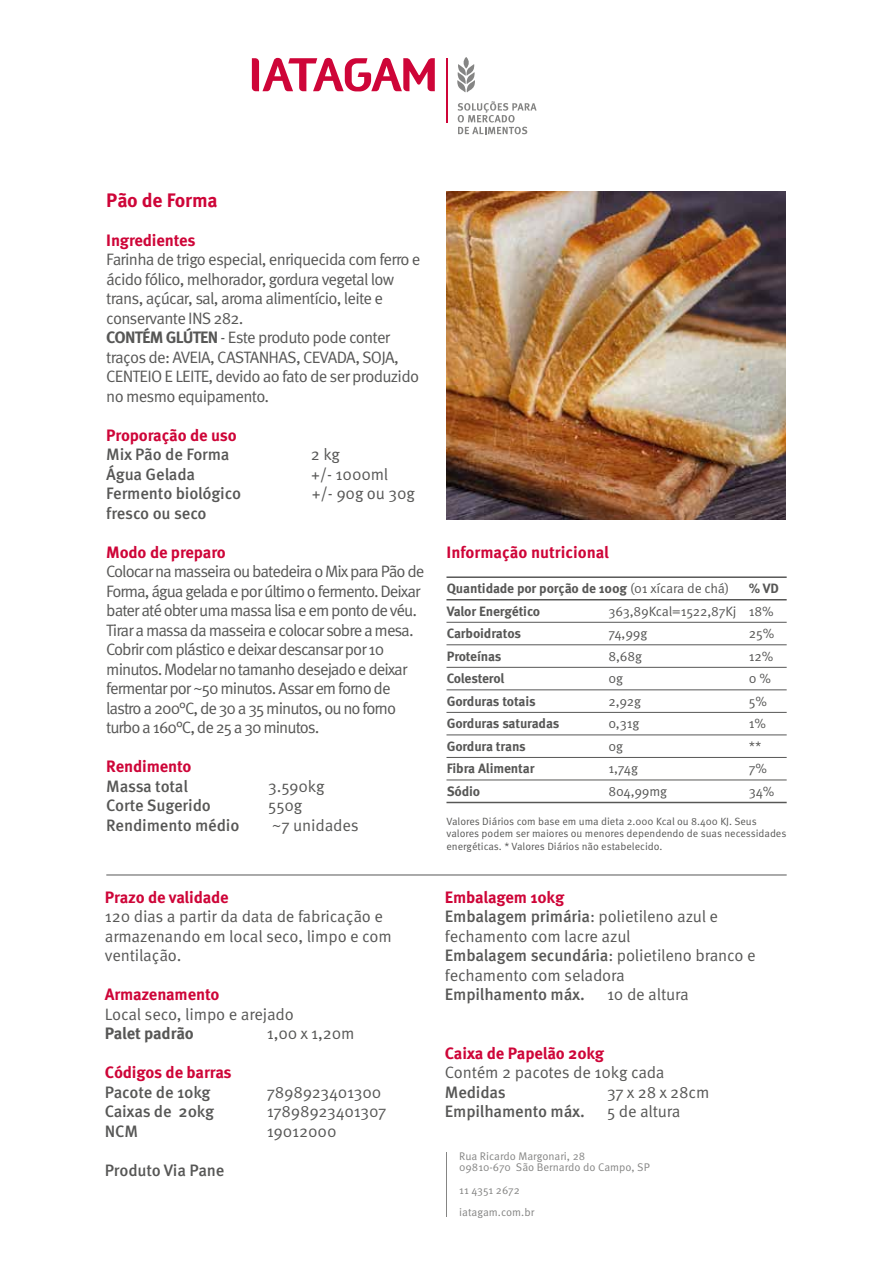
<style>
.page{position:relative;width:893px;height:1263px;background:#fff}
.page>*{position:absolute;margin:0;border:0;box-sizing:border-box;transform-origin:0 0}
.t1{font:700 19.5px "Meta Pro";letter-spacing:-.01em;color:#ce0538}
.t2{font:16.5px/19.5px "Meta Pro";letter-spacing:-.045em;color:#575756}
.t3{font:16.5px/19.5px "Meta Pro";letter-spacing:-.01em;color:#575756}
.t4{font:500 16.5px "Meta Pro";letter-spacing:-.01em;color:#575756}
.t5{font:700 16.5px "Meta Pro";letter-spacing:-.01em;color:#ce0538}
.t6{font:16.5px "Meta Pro";letter-spacing:-.015em;color:#575756}
.t7{font:700 16.5px "Meta Pro";letter-spacing:-.015em;color:#575756}
.t8{font:700 13.5px/22.5px "Meta Pro";letter-spacing:-.01em;color:#575756}
.t9{font:13.5px/22.5px "Meta Pro";letter-spacing:-.01em;color:#575756}
.t10{font:11.1px/11.1px "Meta Pro";color:#858584}
.t11{font:10.5px/12.6px "Meta Pro";color:#575756}
.s1{font-weight:700}
.s2{font-weight:400}
.s3{font-weight:700;color:#ce0538}
.s4{font-weight:500}
</style>
<div class="page">
<hr style="left:446px;top:1152px;width:1px;height:64px;background:#858584">
<svg style="left:252px;top:58px;width:183px;height:33px"></svg>
<hr style="left:446px;top:58px;width:1px;height:64px;background:#ce0538">
<svg style="left:457px;top:57px;width:18px;height:35px"></svg>
<svg style="left:458px;top:101px;width:79px;height:33px"></svg>
<hr style="left:446px;top:599px;width:341px;height:1px;background:#575756">
<hr style="left:446px;top:576px;width:341px;height:2px;background:#575756">
<hr style="left:446px;top:622px;width:341px;height:1px;background:#575756">
<hr style="left:446px;top:644px;width:341px;height:1px;background:#575756">
<hr style="left:446px;top:667px;width:341px;height:1px;background:#575756">
<hr style="left:446px;top:690px;width:341px;height:1px;background:#575756">
<hr style="left:446px;top:712px;width:341px;height:1px;background:#575756">
<hr style="left:446px;top:735px;width:341px;height:1px;background:#575756">
<hr style="left:446px;top:757px;width:341px;height:1px;background:#575756">
<hr style="left:446px;top:780px;width:341px;height:1px;background:#575756">
<hr style="left:446px;top:802px;width:341px;height:1px;background:#575756">
<hr style="left:106px;top:875px;width:681px;height:1px;background:#575756">
<img style="left:446px;top:191px;width:340px;height:328px">
<p class="t1" style="left:106px;top:188px;width:113px">Pão de Forma</p>
<p class="t5" style="left:106px;top:230px;width:91px">Ingredientes</p>
<p class="t2" style="left:106px;top:250px;width:316px">Farinha de trigo especial, enriquecida com ferro e ácido fólico, melhorador, gordura vegetal low trans, açúcar, sal, aroma alimentício, leite e conservante INS 282.<br><span class="s1">CONTÉM GLÚTEN</span> - Este produto pode conter traços de: AVEIA, CASTANHAS, CEVADA, SOJA, CENTEIO E LEITE, devido ao fato de ser produzido no mesmo equipamento.</p>
<p class="t5" style="left:106px;top:425px;width:132px">Proporação de uso</p>
<p class="t4" style="left:106px;top:444px;width:125px">Mix Pão de Forma</p>
<p class="t2" style="left:311px;top:445px;width:31px">2 kg</p>
<p class="t4" style="left:106px;top:464px;width:90px">Água Gelada</p>
<p class="t2" style="left:311px;top:465px;width:79px">+/- 1000ml</p>
<p class="t4" style="left:106px;top:483px;width:136px">Fermento biológico</p>
<p class="t2" style="left:312px;top:484px;width:105px">+/- 90g ou 30g</p>
<p class="t4" style="left:106px;top:503px;width:102px">fresco ou seco</p>
<p class="t5" style="left:106px;top:542px;width:121px">Modo de preparo</p>
<p class="t2" style="left:106px;top:562px;width:320px">Colocar na masseira ou batedeira o Mix para Pão de Forma, água gelada e por último o fermento. Deixar bater até obter uma massa lisa e em ponto de véu.<br>Tirar a massa da masseira e colocar sobre a mesa.<br>Cobrir com plástico e deixar descansar por 10 minutos. Modelar no tamanho desejado e deixar fermentar por ~50 minutos. Assar em forno de lastro a 200°C, de 30 a 35 minutos, ou no forno turbo a 160°C, de 25 a 30 minutos.</p>
<p class="t5" style="left:106px;top:756px;width:87px">Rendimento</p>
<p class="t4" style="left:106px;top:776px;width:83px">Massa total</p>
<p class="t2" style="left:268px;top:777px;width:58px">3.590kg</p>
<p class="t4" style="left:106px;top:795px;width:106px">Corte Sugerido</p>
<p class="t2" style="left:268px;top:796px;width:36px">550g</p>
<p class="t4" style="left:106px;top:815px;width:135px">Rendimento médio</p>
<p class="t6" style="left:272px;top:815px;width:88px">~7 unidades</p>
<p class="t5" style="left:105px;top:887px;width:125px">Prazo de validade</p>
<p class="t3" style="left:105px;top:907px;width:289px">120 dias a partir da data de fabricação e armazenando em local seco, limpo e com ventilação.</p>
<p class="t5" style="left:105px;top:984px;width:116px">Armazenamento</p>
<p class="t3" style="left:105px;top:1005px;width:191px">Local seco, limpo e arejado</p>
<p class="t7" style="left:105px;top:1023px;width:91px">Palet padrão</p>
<p class="t2" style="left:267px;top:1024px;width:89px">1,00 x 1,20m</p>
<p class="t5" style="left:105px;top:1062px;width:128px">Códigos de barras</p>
<p class="t4" style="left:105px;top:1082px;width:107px">Pacote de 10kg</p>
<p class="t6" style="left:267px;top:1082px;width:116px">7898923401300</p>
<p class="t4" style="left:105px;top:1101px;width:111px">Caixas de 20kg</p>
<p class="t6" style="left:267px;top:1101px;width:121px">17898923401307</p>
<p class="t4" style="left:105px;top:1121px;width:35px">NCM</p>
<p class="t3" style="left:267px;top:1122px;width:71px">19012000</p>
<p class="t4" style="left:105px;top:1160px;width:121px">Produto Via Pane</p>
<p class="t5" style="left:446px;top:541px;width:164px">Informação nutricional</p>
<p class="t8" style="left:447px;top:578px;width:284px">Quantidade por porção de 100g <span class="s2">(01 xícara de chá)<br></span>Valor Energético<br>Carboidratos<br>Proteínas<br>Colesterol<br>Gorduras totais<br>Gorduras saturadas<br>Gordura trans<br>Fibra Alimentar<br>Sódio</p>
<p class="t8" style="left:749px;top:578px;width:32px">% VD</p>
<p class="t9" style="left:608px;top:600px;width:130px">363,89Kcal=1522,87Kj<br>74,99g<br>8,68g<br>0g<br>2,92g<br>0,31g<br>0g<br>1,74g<br>804,99mg</p>
<p class="t11" style="left:446px;top:815px;width:341px">Valores Diários com base em uma dieta 2.000 Kcal ou 8.400 KJ. Seus valores podem ser maiores ou menores dependendo de suas necessidades energéticas. * Valores Diários não estabelecido.</p>
<p class="t9" style="left:749px;top:600px;width:27px">18%<br>25%<br>12%<br>0 %<br>5%<br>1% **<br>7%<br>34%</p>
<p class="t3" style="left:445px;top:888px;width:312px"><span class="s3">Embalagem 10kg<br></span><span class="s4">Embalagem primária</span>: polietileno azul e fechamento com lacre azul<br><span class="s4">Embalagem secundária</span>: polietileno branco e fechamento com seladora</p>
<p class="t4" style="left:445px;top:984px;width:141px">Empilhamento máx.</p>
<p class="t3" style="left:607px;top:985px;width:83px">10 de altura</p>
<p class="t5" style="left:445px;top:1043px;width:161px">Caixa de Papelão 20kg</p>
<p class="t3" style="left:445px;top:1063px;width:221px">Contém 2 pacotes de 10kg cada</p>
<p class="t4" style="left:445px;top:1082px;width:62px">Medidas</p>
<p class="t2" style="left:607px;top:1083px;width:104px">37 x 28 x 28cm</p>
<p class="t4" style="left:445px;top:1101px;width:141px">Empilhamento máx.</p>
<p class="t3" style="left:607px;top:1102px;width:75px">5 de altura</p>
<p class="t10" style="left:459px;top:1151px;width:192px">Rua Ricardo Margonari, 28<br>09810-670 São Bernardo do Campo, SP</p>
<p class="t10" style="left:459px;top:1179px;width:77px;line-height:22.2px">11 4351 2672 iatagam.com.br</p>
</div>
